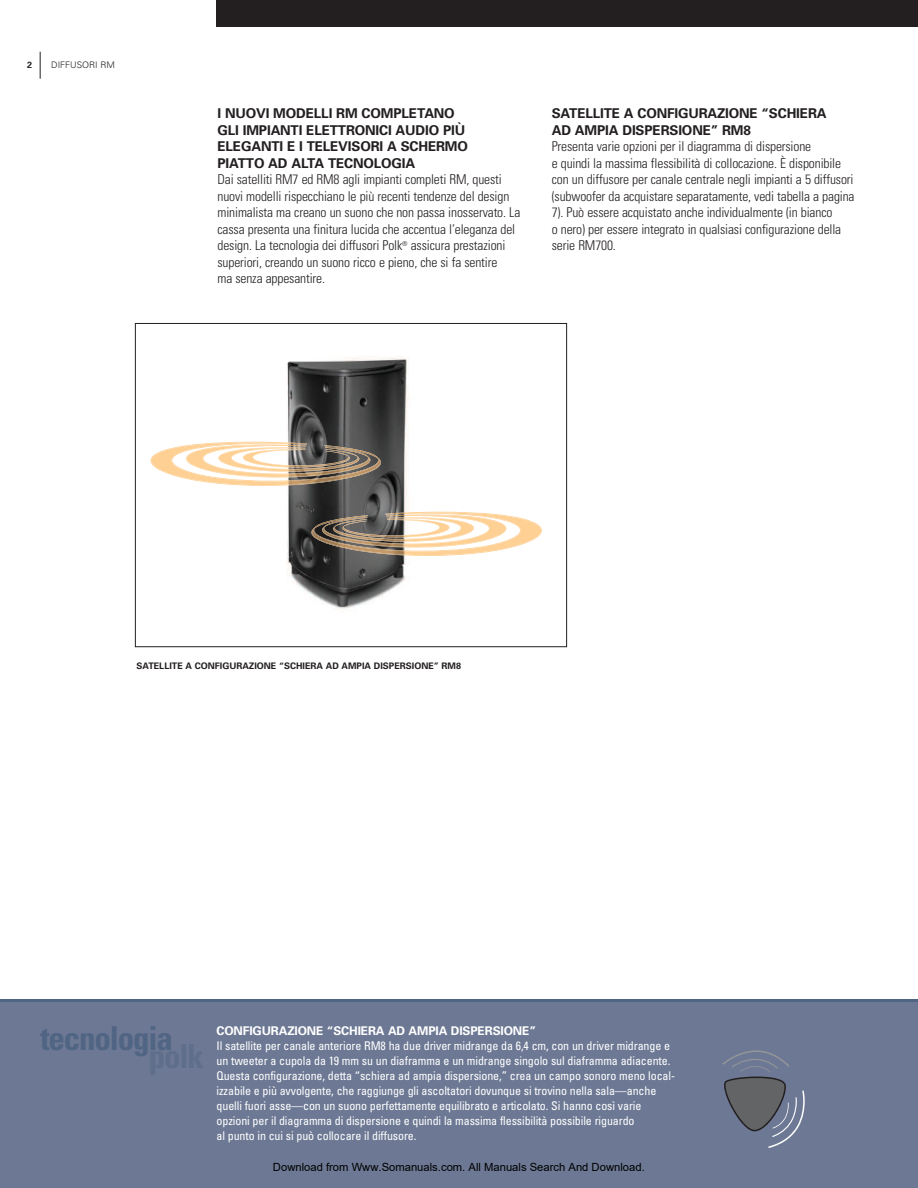
<style>
.page{position:relative;width:918px;height:1188px;background:#fff}
.page>*{position:absolute;margin:0;border:0;box-sizing:border-box;transform-origin:0 0}
.t1{font:700 condensed 33px "Univers";letter-spacing:-.035em;color:#506483}
.t2{font:300 condensed 13.5px/16.5px "Univers";letter-spacing:-.01em;color:#231f20}
.t3{font:700 13.5px/16.5px "Univers";letter-spacing:-.01em;color:#231f20}
.t4{font:condensed 12px/15px "Univers";letter-spacing:-.01em;color:#fff}
.t5{font:700 12px "Univers";letter-spacing:-.01em;color:#fff}
.t6{font:11.25px "Arial";color:#000}
.t7{font:700 9px "Univers";color:#231f20}
.t8{font:300 9px "Univers";color:#231f20}
</style>
<div class="page">
<div style="left:0;top:999px;width:918px;height:189px;background:#6d7994"></div>
<div style="left:216px;top:0;width:702px;height:27px;background:#231f20"></div>
<svg style="left:40px;top:52px;width:1px;height:27px"></svg>
<svg style="left:722px;top:1050px;width:83px;height:98px"></svg>
<img style="left:287px;top:356px;width:121px;height:253px">
<img style="left:276px;top:442px;width:105px;height:44px">
<img style="left:276px;top:447px;width:83px;height:25px">
<svg style="left:151px;top:442px;width:125px;height:44px"></svg>
<img style="left:276px;top:449px;width:74px;height:19px">
<img style="left:311px;top:512px;width:111px;height:44px">
<img style="left:333px;top:517px;width:89px;height:25px">
<svg style="left:422px;top:512px;width:120px;height:44px"></svg>
<img style="left:343px;top:519px;width:79px;height:19px">
<div style="left:135px;top:323px;width:432px;height:324px;border:1px solid #231f20"></div>
<p class="t7" style="left:27px;top:61px;width:7px">2</p>
<p class="t8" style="left:51px;top:61px;width:65px">DIFFUSORI RM</p>
<p class="t3" style="left:218px;top:107px;width:252px">I NUOVI MODELLI RM COMPLETANO<br>GLI IMPIANTI ELETTRONICI AUDIO PIÙ<br>ELEGANTI E I TELEVISORI A SCHERMO<br>PIATTO AD ALTA TECNOLOGIA</p>
<p class="t2" style="left:218px;top:173px;width:304px">Dai satelliti RM7 ed RM8 agli impianti completi RM, questi nuovi modelli rispecchiano le più recenti tendenze del design minimalista ma creano un suono che non passa inosservato. La cassa presenta una finitura lucida che accentua l’eleganza del design. La tecnologia dei diffusori Polk<sup>®</sup> assicura prestazioni superiori, creando un suono ricco e pieno, che si fa sentire<br>ma senza appesantire.</p>
<p class="t3" style="left:552px;top:107px;width:276px">SATELLITE A CONFIGURAZIONE “SCHIERA<br>AD AMPIA DISPERSIONE” RM8</p>
<p class="t2" style="left:552px;top:140px;width:304px">Presenta varie opzioni per il diagramma di dispersione<br>e quindi la massima flessibilità di collocazione. È disponibile con un diffusore per canale centrale negli impianti a 5 diffusori (subwoofer da acquistare separatamente, vedi tabella a pagina 7). Può essere acquistato anche individualmente (in bianco<br>o nero) per essere integrato in qualsiasi configurazione della serie RM700.</p>
<p class="t7" style="left:136px;top:663px;width:326px">SATELLITE A CONFIGURAZIONE “SCHIERA AD AMPIA DISPERSIONE” RM8</p>
<h1 class="t1" style="left:40px;top:1026px;width:134px">tecnologia</h1>
<p class="t5" style="left:217px;top:1026px;width:321px">CONFIGURAZIONE “SCHIERA AD AMPIA DISPERSIONE”</p>
<p class="t4" style="left:217px;top:1039px;width:460px">Il satellite per canale anteriore RM8 ha due driver midrange da 6,4 cm, con un driver midrange e un tweeter a cupola da 19 mm su un diaframma e un midrange singolo sul diaframma adiacente.<br>Questa configurazione, detta “schiera ad ampia dispersione,” crea un campo sonoro meno local&shy;izzabile e più avvolgente, che raggiunge gli ascoltatori dovunque si trovino nella sala—anche quelli fuori asse—con un suono perfettamente equilibrato e articolato. Si hanno così varie opzioni per il diagramma di dispersione e quindi la massima flessibilità possibile riguardo<br>al punto in cui si può collocare il diffusore.</p>
<p class="t6" style="left:273px;top:1160px;width:373px">Download from Www.Somanuals.com. All Manuals Search And Download.</p>
</div>
